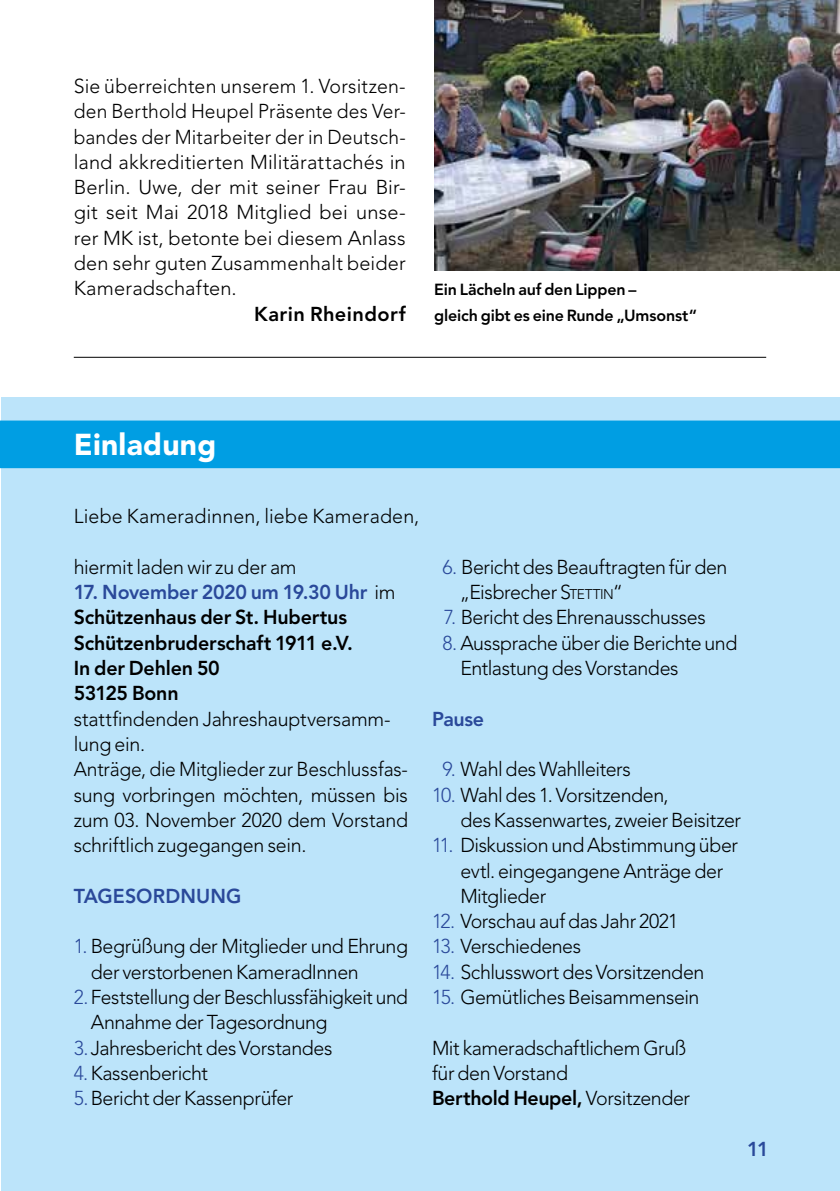
<style>
.page{position:relative;width:840px;height:1191px;background:#fff}
.page>*{position:absolute;margin:0;border:0;box-sizing:border-box;transform-origin:0 0}
.t1{font:900 30px "Avenir";letter-spacing:.01em;color:#fff}
.t2{font:300 20px/25.4px "Avenir";letter-spacing:-.02em;color:#000}
.t3{font:800 20px/25.2px "Avenir";letter-spacing:-.01em;color:#000}
.t4{font:300 20px "Avenir";letter-spacing:-.02em;color:#000;scale:.96 1}
.t5{font:300 20px "Avenir";letter-spacing:.01em;color:#000}
.t6{font:800 20px "Avenir";color:#2a499a}
.t7{font:800 20px "Avenir";letter-spacing:.02em;color:#000}
.t8{font:800 16px/25.2px "Avenir";letter-spacing:-.01em;color:#000}
.s1{color:#2a499a}
.s2{font-weight:300}
.s3{font-style:inherit}
.s4{font-size:14px}
.s5{font-weight:800}
</style>
<div class="page">
<div style="left:1px;top:398px;width:838px;height:793px;background:#bce4fa"></div>
<img style="left:434px;top:0;width:405px;height:270px">
<div style="left:0;top:420px;width:839px;height:48px;background:#009ee3"></div>
<hr style="left:74px;top:357px;width:691px;height:1px;background:#000">
<p class="t2" style="left:74px;top:73px;width:333px;text-align:justify">Sie überreichten unserem 1. Vorsitzen&shy;den Berthold Heupel Präsente des Ver&shy;bandes der Mitarbeiter der in Deutsch&shy;land akkreditierten Militärattachés in Berlin. Uwe, der mit seiner Frau Bir&shy;git seit Mai 2018 Mitglied bei unse&shy;rer MK ist, betonte bei diesem Anlass den sehr guten Zusammenhalt beider Kameradschaften.</p>
<p class="t7" style="left:254px;top:302px;width:153px">Karin Rheindorf</p>
<p class="t8" style="left:434px;top:277px;width:264px">Ein Lächeln auf den Lippen –<br>gleich gibt es eine Runde „Umsonst“</p>
<h1 class="t1" style="left:74px;top:426px;width:144px">Einladung</h1>
<p class="t5" style="left:74px;top:504px;width:347px">Liebe Kameradinnen, liebe Kameraden,</p>
<p class="t2" style="left:74px;top:554px;width:224px">hiermit laden wir zu der am</p>
<p class="t3" style="left:74px;top:579px;width:323px"><span class="s1">17. November 2020 um 19.30 Uhr</span> <span class="s2">im<br></span>Schützenhaus der St. Hubertus<br>Schützenbruderschaft 1911 e.V.<br>In der Dehlen 50<br>53125 Bonn</p>
<p class="t2" style="left:74px;top:706px;width:335px">stattfindenden Jahreshauptversamm&shy;lung ein.<br>Anträge, die Mitglieder zur Beschlussfas&shy;sung vorbringen möchten, müssen bis zum 03. November 2020 dem Vorstand schriftlich zugegangen sein.</p>
<p class="t6" style="left:74px;top:884px;width:169px">TAGESORDNUNG</p>
<p class="t2" style="left:74px;top:933px;width:335px"><span class="s1">1.</span> Begrüßung der Mitglieder und Ehrung</p>
<p class="t2" style="left:91px;top:959px;width:269px">der verstorbenen KameradInnen</p>
<p class="t4" style="left:74px;top:985px;width:349px"><span class="s1">2.</span>Feststellung der Beschlussfähigkeit und</p>
<p class="t2" style="left:91px;top:1009px;width:238px">Annahme der Tagesordnung</p>
<p class="t2" style="left:74px;top:1035px;width:260px"><span class="s1">3.</span>Jahresbericht des Vorstandes</p>
<p class="t2" style="left:74px;top:1060px;width:136px"><span class="s1">4.</span>Kassenbericht</p>
<p class="t2" style="left:74px;top:1085px;width:221px"><span class="s1">5.</span>Bericht der Kassenprüfer</p>
<p class="t2" style="left:459px;top:554px;width:269px;text-indent:-17px"><span class="s1">6.</span> Bericht des Beauftragten für den „Eisbrecher <span class="s3">S</span><span class="s4">tettin</span>“</p>
<p class="t2" style="left:443px;top:605px;width:263px"><span class="s1">7.</span> Bericht des Ehrenausschusses</p>
<p class="t2" style="left:460px;top:630px;width:278px;text-indent:-18px"><span class="s1">8.</span> Aussprache über die Berichte und<br>Entlastung des Vorstandes</p>
<p class="t6" style="left:432px;top:707px;width:54px">Pause</p>
<p class="t2" style="left:442px;top:756px;width:190px"><span class="s1">9.</span> Wahl des Wahlleiters</p>
<p class="t2" style="left:460px;top:782px;width:282px;text-indent:-28px"><span class="s1">10.</span> Wahl des 1. Vorsitzenden,<br>des Kassenwartes, zweier Beisitzer</p>
<p class="t2" style="left:460px;top:832px;width:279px;text-indent:-28px"><span class="s1">11.</span> Diskussion und Abstimmung über evtl. eingegangene Anträge der<br>Mitglieder</p>
<p class="t2" style="left:432px;top:908px;width:248px"><span class="s1">12.</span> Vorschau auf das Jahr 2021</p>
<p class="t2" style="left:432px;top:933px;width:151px"><span class="s1">13.</span> Verschiedenes</p>
<p class="t2" style="left:432px;top:959px;width:274px"><span class="s1">14.</span> Schlusswort des Vorsitzenden</p>
<p class="t2" style="left:432px;top:984px;width:269px"><span class="s1">15.</span> Gemütliches Beisammensein</p>
<p class="t2" style="left:432px;top:1035px;width:259px">Mit kameradschaftlichem Gruß für den Vorstand<br><span class="s5">Berthold Heupel,</span> Vorsitzender</p>
<p class="t6" style="left:746px;top:1137px;width:23px">11</p>
</div>
